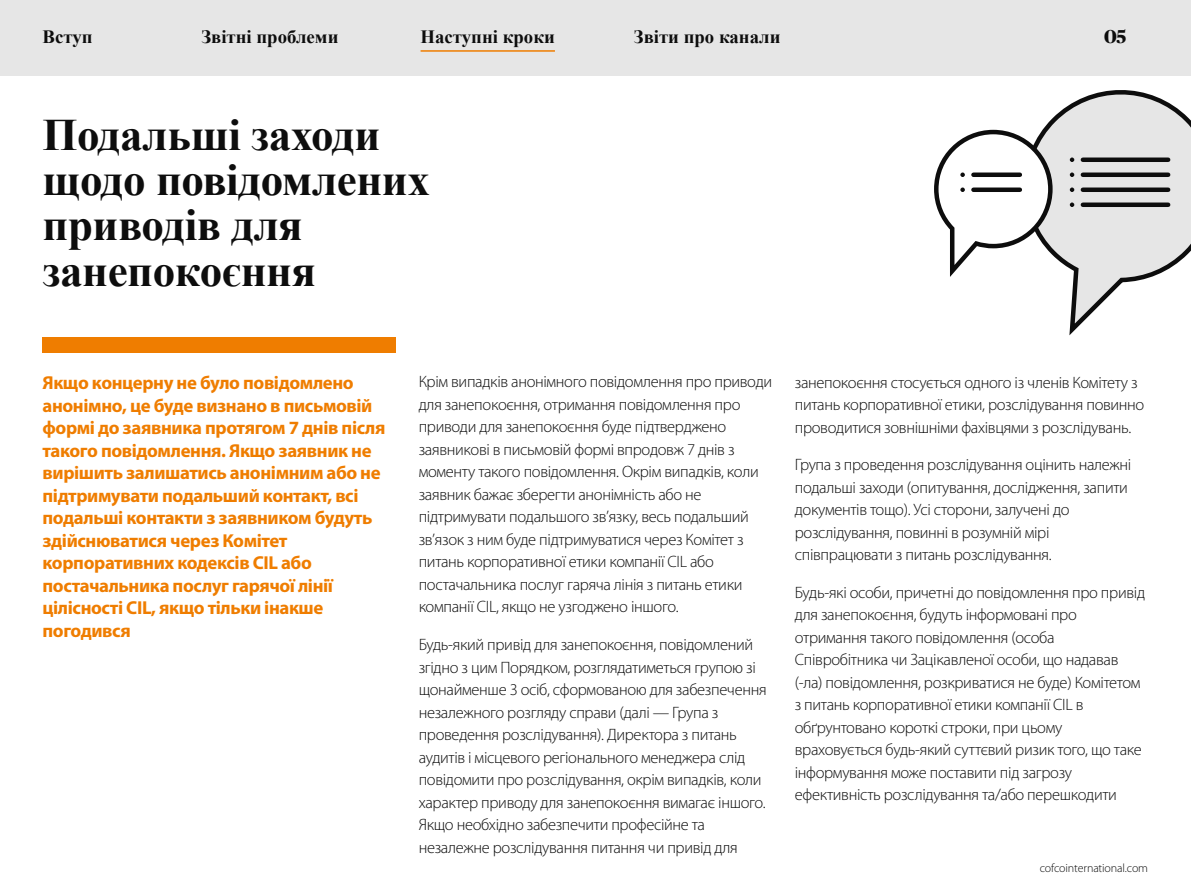
<style>
.page{position:relative;width:1191px;height:893px;background:#fff}
.page>*{position:absolute;margin:0;border:0;box-sizing:border-box;transform-origin:0 0}
.t1{font:700 45px/45px "Times New Roman";letter-spacing:-.01em;color:#0d0d0d}
.t2{font:700 18.75px/22.5px "Myriad Pro";letter-spacing:-.02em;color:#ef7d00}
.t3{font:700 18.75px "Times New Roman";color:#0d0d0d}
.t4{font:700 18.75px "Publico Banner Web";color:#0d0d0d}
.t5{font:300 16.5px/22.5px "Myriad Pro";letter-spacing:-.02em;color:#0d0d0d}
.t6{font:300 12px "Myriad Pro";letter-spacing:-.01em;color:#0d0d0d}
</style>
<div class="page">
<div style="left:0;top:0;width:1191px;height:75px;background:#e6e6e6"></div>
<svg style="left:1044px;top:90px;width:147px;height:246px"></svg>
<svg style="left:1069px;top:158px;width:5px;height:4px"></svg>
<hr style="left:1082px;top:158px;width:86px;height:4px;background:#0d0d0d">
<svg style="left:1069px;top:173px;width:5px;height:4px"></svg>
<hr style="left:1082px;top:173px;width:86px;height:4px;background:#0d0d0d">
<svg style="left:1069px;top:188px;width:5px;height:4px"></svg>
<hr style="left:1082px;top:188px;width:86px;height:4px;background:#0d0d0d">
<svg style="left:1069px;top:203px;width:5px;height:4px"></svg>
<hr style="left:1082px;top:203px;width:86px;height:4px;background:#0d0d0d">
<svg style="left:934px;top:128px;width:120px;height:155px"></svg>
<hr style="left:973px;top:188px;width:46px;height:4px;background:#0d0d0d">
<div style="left:43px;top:338px;width:353px;height:15px;background:#ef7d00"></div>
<hr style="left:420px;top:50px;width:135px;height:2px;background:#ef7d00">
<p class="t3" style="left:43px;top:23px;width:51px">Вступ</p>
<p class="t3" style="left:201px;top:23px;width:139px">Звітні проблеми</p>
<p class="t3" style="left:420px;top:23px;width:136px">Наступні кроки</p>
<p class="t3" style="left:634px;top:23px;width:148px">Звіти про канали</p>
<h1 class="t1" style="left:43px;top:112px;width:389px">Подальші заходи щодо повідомлених приводів для занепокоєння</h1>
<p class="t4" style="left:1104px;top:23px;width:24px">05</p>
<p class="t2" style="left:43px;top:371px;width:344px">Якщо концерну не було повідомлено анонімно, це буде визнано в письмовій формі до заявника протягом 7 днів після такого повідомлення. Якщо заявник не вирішить залишатись анонімним або не підтримувати подальший контакт, всі подальші контакти з заявником будуть здійснюватися через Комітет корпоративних кодексів CIL або постачальника послуг гарячої лінії цілісності CIL, якщо тільки інакше погодився</p>
<p class="t5" style="left:419px;top:371px;width:355px">Крім випадків анонімного повідомлення про приводи для занепокоєння, отримання повідомлення про приводи для занепокоєння буде підтверджено заявникові в письмовій формі впродовж 7 днів з моменту такого повідомлення. Окрім випадків, коли заявник бажає зберегти анонімність або не підтримувати подальшого зв’язку, весь подальший зв’язок з ним буде підтримуватися через Комітет з питань корпоративної етики компанії CIL або постачальника послуг гаряча лінія з питань етики компанії CIL, якщо не узгоджено іншого.</p>
<p class="t5" style="left:419px;top:633px;width:349px">Будь-який привід для занепокоєння, повідомлений згідно з цим Порядком, розглядатиметься групою зі щонайменше 3 осіб, сформованою для забезпечення незалежного розгляду справи (далі — Група з проведення розслідування). Директора з питань аудитів і місцевого регіонального менеджера слід повідомити про розслідування, окрім випадків, коли характер приводу для занепокоєння вимагає іншого.<br>Якщо необхідно забезпечити професійне та незалежне розслідування питання чи привід для</p>
<p class="t5" style="left:795px;top:371px;width:351px">занепокоєння стосується одного із членів Комітету з питань корпоративної етики, розслідування повинно проводитися зовнішніми фахівцями з розслідувань.</p>
<p class="t5" style="left:795px;top:454px;width:338px">Група з проведення розслідування оцінить належні подальші заходи (опитування, дослідження, запити документів тощо). Усі сторони, залучені до розслідування, повинні в розумній мірі співпрацювати з питань розслідування.</p>
<p class="t5" style="left:795px;top:581px;width:352px">Будь-які особи, причетні до повідомлення про привід для занепокоєння, будуть інформовані про отримання такого повідомлення (особа Співробітника чи Зацікавленої особи, що надавав (-ла) повідомлення, розкриватися не буде) Комітетом з питань корпоративної етики компанії CIL в обґрунтовано короткі строки, при цьому враховується будь-який суттєвий ризик того, що таке інформування може поставити під загрозу ефективність розслідування та/або перешкодити</p>
<p class="t6" style="left:1039px;top:861px;width:110px">cofcointernational.com</p>
</div>
